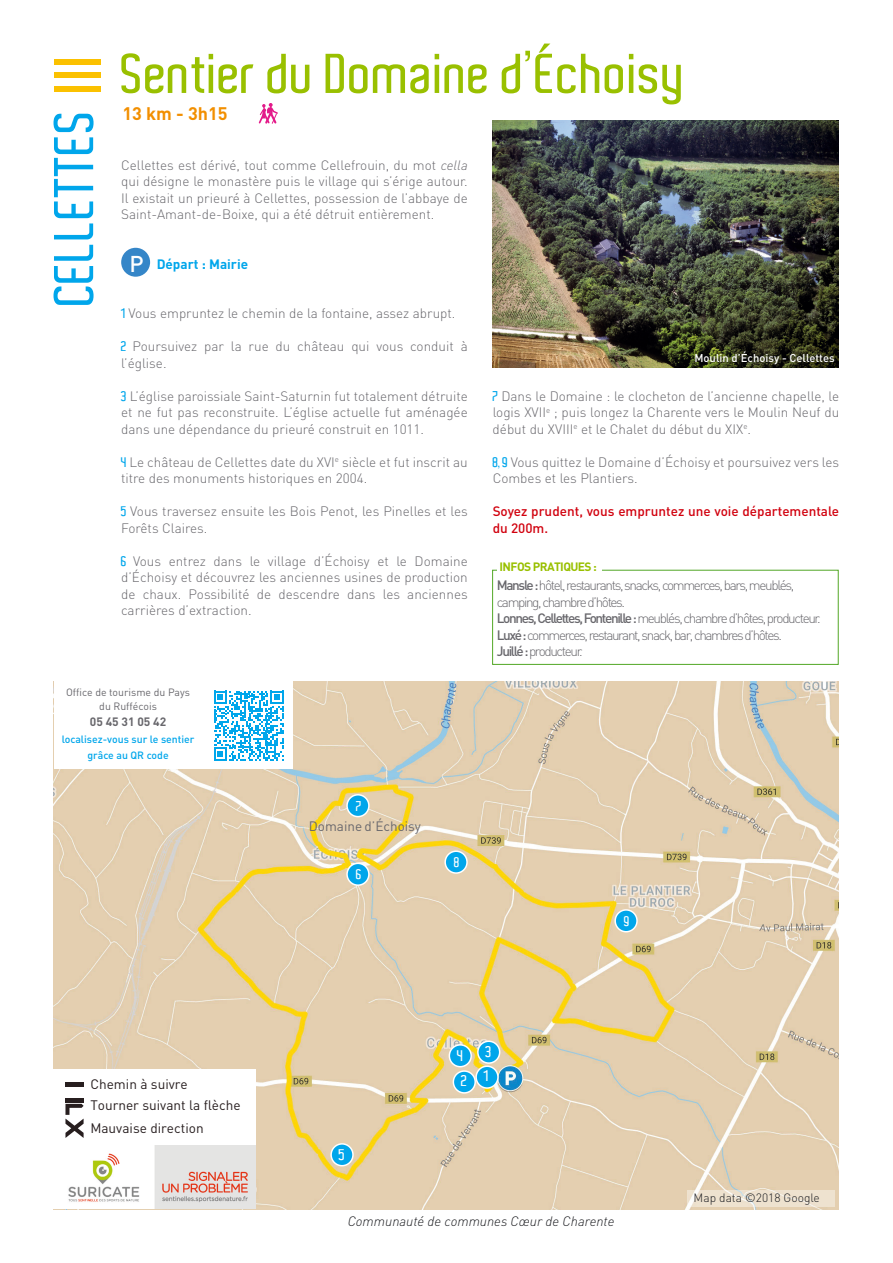
<style>
.page{position:relative;width:893px;height:1263px;background:#fff}
.page>*{position:absolute;margin:0;border:0;box-sizing:border-box;transform-origin:0 0}
.t1{font:600 54px "Aldo";color:#99c000}
.t2{font:600 54px "Aldo";color:#00a6eb}
.t3{font:700 18px "DIN";color:#f28f00}
.t4{font:600 15px "Aldo";color:#fff}
.t5{font:13.65px/20.4px "DIN";color:#271e1f}
.t6{font:300 13.5px/16.5px "DIN";color:#68676c}
.t7{font:300 13.5px/16.5px "DIN";letter-spacing:-.1em;color:#68676c}
.t8{font:500 13.5px/16.5px "DIN";color:#d1010e}
.t9{font:italic 300 13.5px "DIN";color:#1b1c20}
.t10{font:13.5px "DIN";color:#68676c}
.t11{font:700 13.5px "DIN";color:#00a6eb}
.t12{font:600 13.5px "Aldo";color:#fff}
.t13{font:300 12px "DIN";color:#1b1c20}
.t14{font:700 12px "DIN";letter-spacing:-.05em;color:#99c000}
.t15{font:700 12px "DIN";color:#68676c}
.t16{font:500 11.25px "DIN";color:#fff}
.t17{font:500 10.5px/16.5px "DIN";color:#00a6eb;text-align:center}
.t18{font:10.5px/13.5px "DIN";color:#68676c;text-align:center}
.s1{font-style:italic}
.s2{font-weight:500;font-size:22.65px;color:#fff}
.s3{font-family:"Aldo";font-weight:600;color:#00a6eb}
.s4{font-weight:500}
</style>
<div class="page">
<div style="left:54px;top:87px;width:47px;height:5px;background:#fbc100"></div>
<div style="left:54px;top:73px;width:47px;height:5px;background:#fbc100"></div>
<div style="left:54px;top:59px;width:47px;height:5px;background:#fbc100"></div>
<div style="left:121px;top:248px;width:29px;height:29px;background:#3586c8;border-radius:50%"></div>
<svg style="left:259px;top:103px;width:19px;height:21px"></svg>
<img style="left:54px;top:681px;width:785px;height:528px">
<div style="left:54px;top:681px;width:238px;height:87px;background:#fff"></div>
<svg style="left:476px;top:1066px;width:22px;height:22px"></svg>
<div style="left:475px;top:1065px;width:24px;height:24px;border:1px solid #fff;border-radius:50%"></div>
<svg style="left:453px;top:1071px;width:22px;height:22px"></svg>
<div style="left:453px;top:1070px;width:23px;height:24px;border:1px solid #fff;border-radius:50%"></div>
<div style="left:478px;top:1041px;width:22px;height:22px;background:#00a6eb;border-radius:50%"></div>
<div style="left:477px;top:1040px;width:23px;height:24px;border:1px solid #fff;border-radius:50%"></div>
<div style="left:449px;top:1045px;width:22px;height:22px;background:#00a6eb;border-radius:50%"></div>
<div style="left:449px;top:1044px;width:23px;height:23px;border:1px solid #fff;border-radius:50%"></div>
<svg style="left:331px;top:1144px;width:22px;height:22px"></svg>
<div style="left:330px;top:1143px;width:24px;height:23px;border:1px solid #fff;border-radius:50%"></div>
<svg style="left:688px;top:1190px;width:147px;height:17px;background:#eee3d1"></svg>
<svg style="left:615px;top:910px;width:22px;height:22px"></svg>
<div style="left:614px;top:909px;width:24px;height:23px;border:1px solid #fff;border-radius:50%"></div>
<svg style="left:445px;top:851px;width:22px;height:22px"></svg>
<div style="left:444px;top:850px;width:24px;height:24px;border:1px solid #fff;border-radius:50%"></div>
<svg style="left:347px;top:795px;width:22px;height:22px"></svg>
<div style="left:346px;top:794px;width:24px;height:23px;border:1px solid #fff;border-radius:50%"></div>
<svg style="left:347px;top:863px;width:22px;height:22px"></svg>
<div style="left:346px;top:863px;width:24px;height:23px;border:1px solid #fff;border-radius:50%"></div>
<svg style="left:214px;top:691px;width:70px;height:70px"></svg>
<img style="left:493px;top:120px;width:346px;height:248px">
<div style="left:54px;top:1069px;width:202px;height:76px;background:#fff"></div>
<hr style="left:65px;top:1083px;width:19px;height:4px;background:#271e1f">
<hr style="left:65px;top:1098px;width:19px;height:4px;background:#271e1f">
<svg style="left:65px;top:1104px;width:19px;height:34px"></svg>
<img style="left:54px;top:1145px;width:202px;height:64px">
<h1 class="t2" style="left:44px;top:305px;width:198px;rotate:-90deg">CELLETTES</h1>
<h1 class="t1" style="left:121px;top:44px;width:566px">Sentier du Domaine d’Échoisy</h1>
<h2 class="t3" style="left:122px;top:102px;width:107px">13 km - 3h15</h2>
<p class="t6" style="left:121px;top:156px;width:348px;text-align:justify">Cellettes est dérivé, tout comme Cellefrouin, du mot <span class="s1">cella </span>qui désigne le monastère puis le village qui s’érige autour.<br>Il existait un prieuré à Cellettes, possession de l’abbaye de Saint-Amant-de-Boixe, qui a été détruit entièrement.</p>
<p class="t11" style="left:130px;top:255px;width:120px"><span class="s2">P</span> Départ : Mairie</p>
<p class="t6" style="left:121px;top:305px;width:336px"><span class="s3">1</span> Vous empruntez le chemin de la fontaine, assez abrupt.</p>
<p class="t6" style="left:121px;top:338px;width:348px"><span class="s3">2</span> Poursuivez par la rue du château qui vous conduit à l’église.</p>
<p class="t6" style="left:121px;top:387px;width:348px;text-align:justify"><span class="s3">3</span> L’église paroissiale Saint-Saturnin fut totalement détruite et ne fut pas reconstruite. L’église actuelle fut aménagée dans une dépendance du prieuré construit en 1011.</p>
<p class="t6" style="left:121px;top:453px;width:348px"><span class="s3">4</span> Le château de Cellettes date du XVI<sup>e</sup> siècle et fut inscrit au titre des monuments historiques en 2004.</p>
<p class="t6" style="left:121px;top:503px;width:348px"><span class="s3">5</span> Vous traversez ensuite les Bois Penot, les Pinelles et les<br>Forêts Claires.</p>
<p class="t6" style="left:121px;top:552px;width:348px;text-align:justify"><span class="s3">6</span> Vous entrez dans le village d’Échoisy et le Domaine d’Échoisy et découvrez les anciennes usines de production de chaux. Possibilité de descendre dans les anciennes carrières d’extraction.</p>
<p class="t14" style="left:500px;top:559px;width:99px">INFOS PRATIQUES :</p>
<p class="t16" style="left:694px;top:350px;width:142px">Moulin d’Échoisy - Cellettes</p>
<p class="t6" style="left:493px;top:387px;width:348px;text-align:justify"><span class="s3">7</span> Dans le Domaine : le clocheton de l’ancienne chapelle, le logis XVII<sup>e</sup> ; puis longez la Charente vers le Moulin Neuf du début du XVIII<sup>e</sup> et le Chalet du début du XIX<sup>e</sup>.</p>
<p class="t6" style="left:493px;top:453px;width:348px"><span class="s3">8, 9</span> Vous quittez le Domaine d’Échoisy et poursuivez vers les<br>Combes et les Plantiers.</p>
<p class="t8" style="left:493px;top:502px;width:348px">Soyez prudent, vous empruntez une voie départementale du 200m.</p>
<p class="t7" style="left:497px;top:577px;width:325px"><span class="s4">Mansle :</span> hôtel,restaurants,snacks,commerces,bars,meublés, camping,chambre d’hôtes.<br><span class="s4">Lonnes,Cellettes,Fontenille :</span> meublés,chambre d’hôtes,producteur.<br><span class="s4">Luxé :</span> commerces,restaurant,snack,bar,chambres d’hôtes.<br><span class="s4">Juillé :</span> producteur.</p>
<p class="t18" style="left:66px;top:686px;width:125px">Office de tourisme du Pays du Ruffécois</p>
<p class="t15" style="left:90px;top:714px;width:78px">05 45 31 05 42</p>
<p class="t17" style="left:62px;top:730px;width:134px">localisez-vous sur le sentier grâce au QR code</p>
<p class="t5" style="left:90px;top:1074px;width:152px">Chemin à suivre<br>Tourner suivant la flèche</p>
<p class="t5" style="left:90px;top:1118px;width:115px">Mauvaise direction</p>
<p class="t12" style="left:356px;top:798px;width:7px">7</p>
<p class="t10" style="left:309px;top:818px;width:114px">Domaine d’Échoisy</p>
<p class="t12" style="left:356px;top:867px;width:7px">6</p>
<p class="t12" style="left:454px;top:855px;width:7px">8</p>
<p class="t12" style="left:624px;top:913px;width:7px">9</p>
<p class="t4" style="left:339px;top:1146px;width:8px">5</p>
<p class="t4" style="left:457px;top:1047px;width:8px">4</p>
<p class="t4" style="left:461px;top:1072px;width:8px">2</p>
<p class="t4" style="left:486px;top:1044px;width:8px">3</p>
<p class="t4" style="left:484px;top:1068px;width:7px">1</p>
<p class="t9" style="left:348px;top:1212px;width:268px">Communauté de communes Cœur de Charente</p>
<p class="t13" style="left:693px;top:1190px;width:128px">Map data ©2018 Google</p>
</div>
